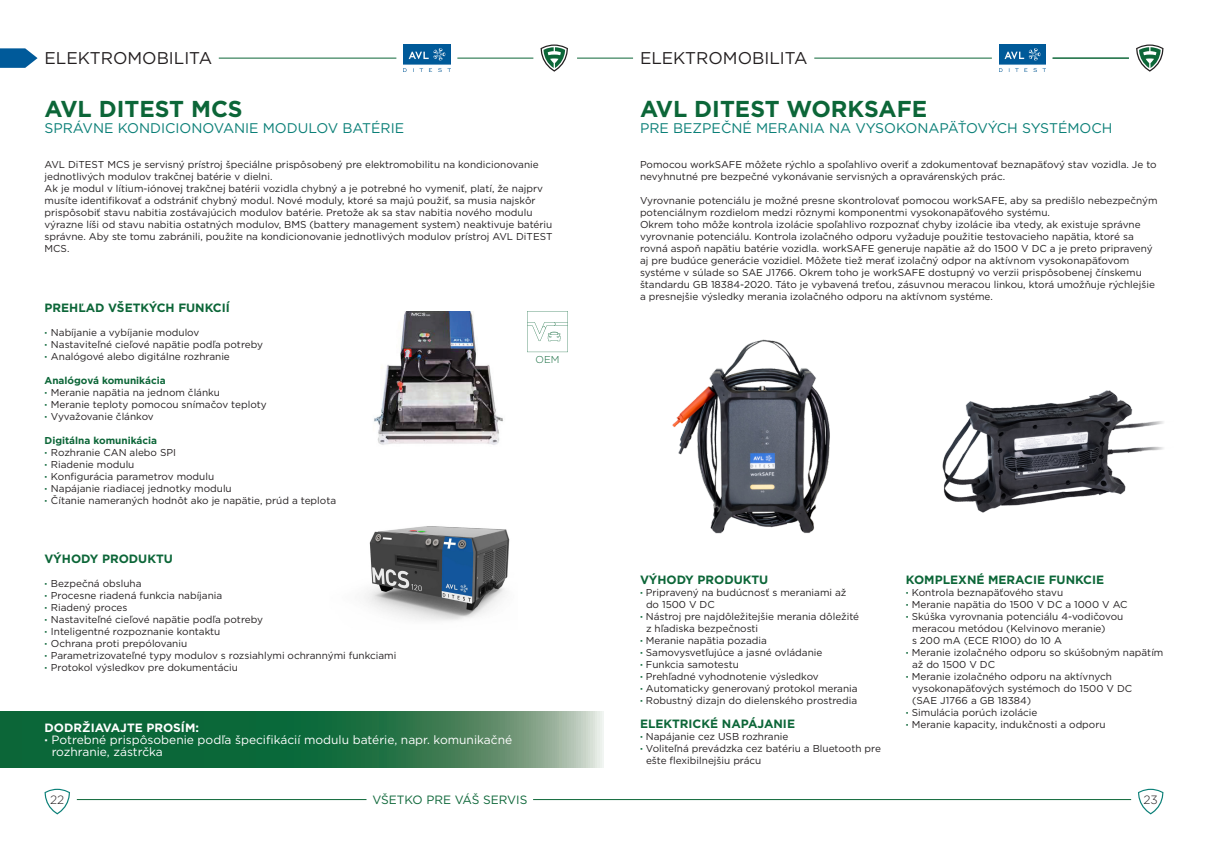
<style>
.page{position:relative;width:1208px;height:859px;background:#fff}
.page>*{position:absolute;margin:0;border:0;box-sizing:border-box;transform-origin:0 0}
.t1{font:700 23px "Gotham";color:#0c6638}
.t2{font:17px "Gotham";color:#231f20}
.t3{font:14px "Gotham";color:#0a7f77}
.t4{font:700 12px "Gotham";color:#0c6638}
.t5{font:12px "Gotham";color:#fff}
.t6{font:700 12px "Gotham";color:#fff}
.t7{font:12px "Gotham";color:#0c6638}
.t8{font:300 12px "Gotham";color:#231f20}
.t9{font:10px/12px "Gotham";color:#231f20}
.t10{font:700 10px "Gotham";color:#0c6638}
.t11{font:300 10px "Gotham";color:#0c6638}
.s1{font-weight:700;color:#0c6638}
.s2{font-weight:700}
</style>
<div class="page">
<svg style="left:45px;top:789px;width:25px;height:25px"></svg>
<svg style="left:1138px;top:789px;width:25px;height:25px"></svg>
<hr style="left:533px;top:799px;width:598px;height:1px;background:#0d6738">
<hr style="left:77px;top:799px;width:289px;height:1px;background:#0d6738">
<hr style="left:577px;top:58px;width:56px;height:1px;background:#0d6738">
<svg style="left:540px;top:45px;width:28px;height:27px"></svg>
<svg style="left:1136px;top:45px;width:27px;height:27px"></svg>
<hr style="left:219px;top:58px;width:177px;height:1px;background:#0d6738">
<hr style="left:457px;top:58px;width:76px;height:1px;background:#0d6738">
<svg style="left:0;top:48px;width:38px;height:20px"></svg>
<img style="left:403px;top:45px;width:47px;height:27px">
<hr style="left:814px;top:58px;width:178px;height:1px;background:#0d6738">
<hr style="left:1052px;top:58px;width:77px;height:1px;background:#0d6738">
<img style="left:999px;top:45px;width:46px;height:27px">
<svg style="left:0;top:711px;width:604px;height:56px;background:#2f7950"></svg>
<svg style="left:527px;top:311px;width:41px;height:41px"></svg>
<img style="left:374px;top:311px;width:129px;height:134px">
<img style="left:364px;top:526px;width:146px;height:95px">
<img style="left:672px;top:339px;width:158px;height:195px">
<img style="left:942px;top:390px;width:222px;height:123px">
<h2 class="t2" style="left:45px;top:47px;width:169px">ELEKTROMOBILITA</h2>
<h2 class="t2" style="left:640px;top:47px;width:169px">ELEKTROMOBILITA</h2>
<p class="t1" style="left:45px;top:94px;width:200px">AVL DITEST MCS</p>
<p class="t3" style="left:45px;top:119px;width:361px">SPRÁVNE KONDICIONOVANIE MODULOV BATÉRIE</p>
<p class="t1" style="left:640px;top:94px;width:289px">AVL DITEST WORKSAFE</p>
<p class="t3" style="left:640px;top:119px;width:474px">PRE BEZPEČNÉ MERANIA NA VYSOKONAPÄŤOVÝCH SYSTÉMOCH</p>
<p class="t9" style="left:45px;top:159px;width:496px">AVL DiTEST MCS je servisný prístroj špeciálne prispôsobený pre elektromobilitu na kondicionovanie jednotlivých modulov trakčnej batérie v dielni.</p>
<p class="t9" style="left:45px;top:183px;width:509px">Ak je modul v lítium-iónovej trakčnej batérii vozidla chybný a je potrebné ho vymeniť, platí, že najprv musíte identifikovať a odstrániť chybný modul. Nové moduly, ktoré sa majú použiť, sa musia najskôr prispôsobiť stavu nabitia zostávajúcich modulov batérie. Pretože ak sa stav nabitia nového modulu výrazne líši od stavu nabitia ostatných modulov, BMS (battery management system) neaktivuje batériu správne. Aby ste tomu zabránili, použite na kondicionovanie jednotlivých modulov prístroj AVL DiTEST MCS.</p>
<p class="t4" style="left:45px;top:299px;width:187px">PREHĽAD VŠETKÝCH FUNKCIÍ</p>
<p class="t9" style="left:45px;top:326px;width:156px"><span class="s1">·</span> Nabíjanie a vybíjanie modulov</p>
<p class="t9" style="left:45px;top:338px;width:220px"><span class="s1">·</span> Nastaviteľné cieľové napätie podľa potreby</p>
<p class="t9" style="left:45px;top:350px;width:187px"><span class="s1">·</span> Analógové alebo digitálne rozhranie</p>
<p class="t10" style="left:45px;top:373px;width:123px">Analógová komunikácia</p>
<p class="t9" style="left:45px;top:386px;width:177px"><span class="s1">·</span> Meranie napätia na jednom článku</p>
<p class="t9" style="left:45px;top:398px;width:224px"><span class="s1">·</span> Meranie teploty pomocou snímačov teploty</p>
<p class="t9" style="left:45px;top:410px;width:111px"><span class="s1">·</span> Vyvažovanie článkov</p>
<p class="t10" style="left:45px;top:433px;width:114px">Digitálna komunikácia</p>
<p class="t9" style="left:45px;top:446px;width:133px"><span class="s1">·</span> Rozhranie CAN alebo SPI</p>
<p class="t9" style="left:45px;top:458px;width:91px"><span class="s1">·</span> Riadenie modulu</p>
<p class="t9" style="left:45px;top:470px;width:171px"><span class="s1">·</span> Konfigurácia parametrov modulu</p>
<p class="t9" style="left:45px;top:482px;width:189px"><span class="s1">·</span> Napájanie riadiacej jednotky modulu</p>
<p class="t9" style="left:45px;top:494px;width:293px"><span class="s1">·</span> Čítanie nameraných hodnôt ako je napätie, prúd a teplota</p>
<p class="t4" style="left:45px;top:550px;width:130px">VÝHODY PRODUKTU</p>
<p class="t9" style="left:45px;top:577px;width:99px"><span class="s1">·</span> Bezpečná obsluha</p>
<p class="t9" style="left:45px;top:589px;width:179px"><span class="s1">·</span> Procesne riadená funkcia nabíjania</p>
<p class="t9" style="left:45px;top:601px;width:84px"><span class="s1">·</span> Riadený proces</p>
<p class="t9" style="left:45px;top:613px;width:220px"><span class="s1">·</span> Nastaviteľné cieľové napätie podľa potreby</p>
<p class="t9" style="left:45px;top:625px;width:177px"><span class="s1">·</span> Inteligentné rozpoznanie kontaktu</p>
<p class="t9" style="left:45px;top:637px;width:144px"><span class="s1">·</span> Ochrana proti prepólovaniu</p>
<p class="t9" style="left:45px;top:649px;width:353px"><span class="s1">·</span> Parametrizovateľné typy modulov s rozsiahlymi ochrannými funkciami</p>
<p class="t9" style="left:45px;top:661px;width:195px"><span class="s1">·</span> Protokol výsledkov pre dokumentáciu</p>
<p class="t6" style="left:45px;top:720px;width:156px">DODRŽIAVAJTE PROSÍM:</p>
<p class="t5" style="left:45px;top:732px;width:469px"><span class="s2">·</span> Potrebné prispôsobenie podľa špecifikácií modulu batérie, napr. komunikačné</p>
<p class="t5" style="left:52px;top:744px;width:113px">rozhranie, zástrčka</p>
<p class="t11" style="left:535px;top:353px;width:25px">OEM</p>
<p class="t9" style="left:640px;top:159px;width:518px">Pomocou workSAFE môžete rýchlo a spoľahlivo overiť a zdokumentovať beznapäťový stav vozidla. Je to nevyhnutné pre bezpečné vykonávanie servisných a opravárenských prác.</p>
<p class="t9" style="left:640px;top:195px;width:519px">Vyrovnanie potenciálu je možné presne skontrolovať pomocou workSAFE, aby sa predišlo nebezpečným potenciálnym rozdielom medzi rôznymi komponentmi vysokonapäťového systému.</p>
<p class="t9" style="left:640px;top:219px;width:516px">Okrem toho môže kontrola izolácie spoľahlivo rozpoznať chyby izolácie iba vtedy, ak existuje správne vyrovnanie potenciálu. Kontrola izolačného odporu vyžaduje použitie testovacieho napätia, ktoré sa rovná aspoň napätiu batérie vozidla. workSAFE generuje napätie až do 1500 V DC a je preto pripravený aj pre budúce generácie vozidiel. Môžete tiež merať izolačný odpor na aktívnom vysokonapäťovom systéme v súlade so SAE J1766. Okrem toho je workSAFE dostupný vo verzii prispôsobenej čínskemu štandardu GB 18384-2020. Táto je vybavená treťou, zásuvnou meracou linkou, ktorá umožňuje rýchlejšie a presnejšie výsledky merania izolačného odporu na aktívnom systéme.</p>
<p class="t4" style="left:640px;top:572px;width:130px">VÝHODY PRODUKTU</p>
<p class="t9" style="left:640px;top:587px;width:208px"><span class="s1">·</span> Pripravený na budúcnosť s meraniami až</p>
<p class="t9" style="left:646px;top:599px;width:70px">do 1500 V DC</p>
<p class="t9" style="left:640px;top:611px;width:221px"><span class="s1">·</span> Nástroj pre najdôležitejšie merania dôležité</p>
<p class="t9" style="left:646px;top:623px;width:114px">z hľadiska bezpečnosti</p>
<p class="t9" style="left:640px;top:635px;width:128px"><span class="s1">·</span> Meranie napätia pozadia</p>
<p class="t9" style="left:640px;top:647px;width:184px"><span class="s1">·</span> Samovysvetľujúce a jasné ovládanie</p>
<p class="t9" style="left:640px;top:659px;width:100px"><span class="s1">·</span> Funkcia samotestu</p>
<p class="t9" style="left:640px;top:671px;width:180px"><span class="s1">·</span> Prehľadné vyhodnotenie výsledkov</p>
<p class="t9" style="left:640px;top:683px;width:219px"><span class="s1">·</span> Automaticky generovaný protokol merania</p>
<p class="t9" style="left:640px;top:695px;width:219px"><span class="s1">·</span> Robustný dizajn do dielenského prostredia</p>
<p class="t4" style="left:640px;top:716px;width:157px">ELEKTRICKÉ NAPÁJANIE</p>
<p class="t9" style="left:640px;top:731px;width:150px"><span class="s1">·</span> Napájanie cez USB rozhranie</p>
<p class="t9" style="left:640px;top:743px;width:242px"><span class="s1">·</span> Voliteľná prevádzka cez batériu a Bluetooth pre</p>
<p class="t9" style="left:646px;top:755px;width:117px">ešte flexibilnejšiu prácu</p>
<p class="t4" style="left:906px;top:572px;width:200px">KOMPLEXNÉ MERACIE FUNKCIE</p>
<p class="t9" style="left:906px;top:587px;width:159px"><span class="s1">·</span> Kontrola beznapäťového stavu</p>
<p class="t9" style="left:906px;top:599px;width:223px"><span class="s1">·</span> Meranie napätia do 1500 V DC a 1000 V AC</p>
<p class="t9" style="left:906px;top:611px;width:219px"><span class="s1">·</span> Skúška vyrovnania potenciálu 4-vodičovou</p>
<p class="t9" style="left:912px;top:623px;width:195px">meracou metódou (Kelvinovo meranie)</p>
<p class="t9" style="left:912px;top:635px;width:151px">s 200 mA (ECE R100) do 10 A</p>
<p class="t9" style="left:906px;top:647px;width:259px"><span class="s1">·</span> Meranie izolačného odporu so skúšobným napätím</p>
<p class="t9" style="left:912px;top:659px;width:85px">až do 1500 V DC</p>
<p class="t9" style="left:906px;top:671px;width:207px"><span class="s1">·</span> Meranie izolačného odporu na aktívnych</p>
<p class="t9" style="left:912px;top:683px;width:222px">vysokonapäťových systémoch do 1500 V DC</p>
<p class="t9" style="left:912px;top:695px;width:121px">(SAE J1766 a GB 18384)</p>
<p class="t9" style="left:906px;top:707px;width:133px"><span class="s1">·</span> Simulácia porúch izolácie</p>
<p class="t9" style="left:906px;top:719px;width:201px"><span class="s1">·</span> Meranie kapacity, indukčnosti a odporu</p>
<p class="t8" style="left:50px;top:792px;width:16px">22</p>
<p class="t7" style="left:372px;top:792px;width:156px">VŠETKO PRE VÁŠ SERVIS</p>
<p class="t8" style="left:1143px;top:792px;width:16px">23</p>
</div>
